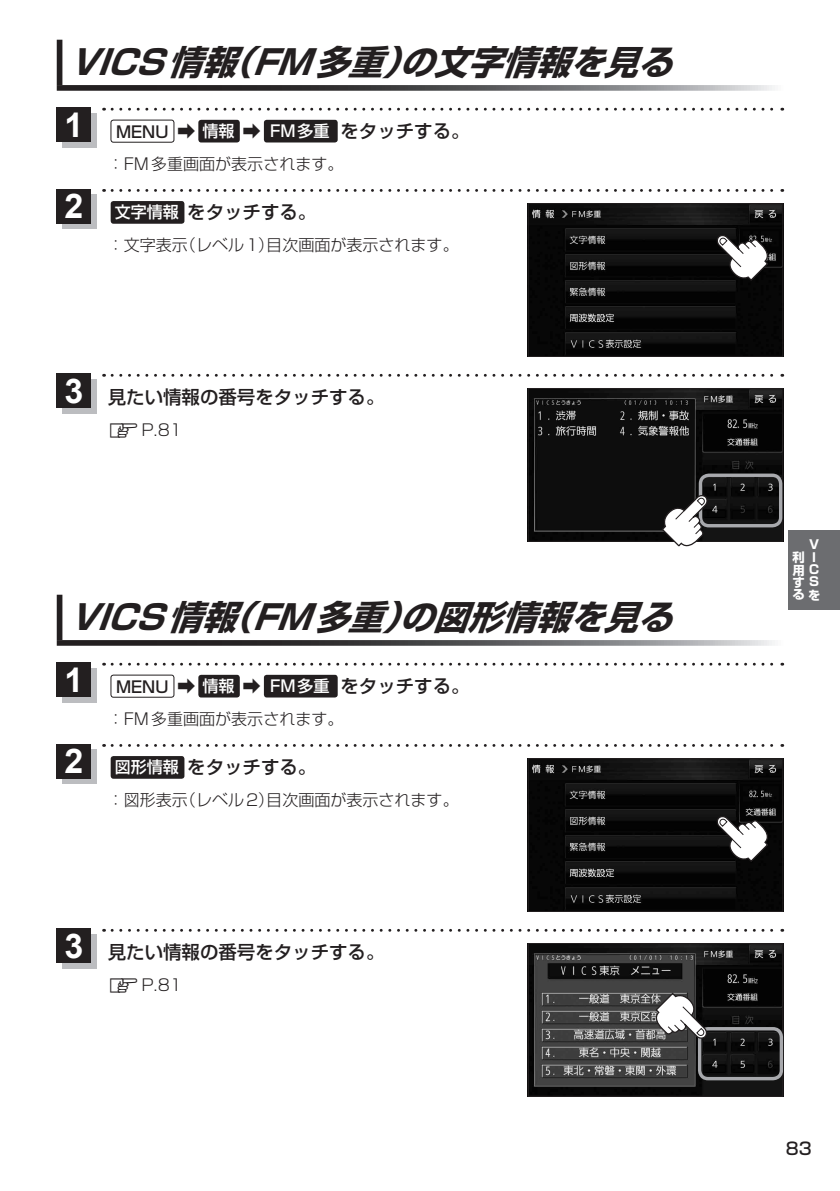
<style>
.page{position:relative;width:840px;height:1191px;background:#fff}
.page>*{position:absolute;margin:0;border:0;box-sizing:border-box;transform-origin:0 0}
.t1{font:italic 700 34px "Shin Go Pro";color:#231f20}
.t2{font:700 34px "Arial";color:#fff}
.t3{font:500 18.4px "Shin Go Pro";color:#231f20}
.t4{font:500 17px "Shin Go Pro";color:#231f20}
.t5{font:300 16px "Shin Go Pro";color:#231f20}
.t6{font:700 12.4px/12.6px "Shin Go Pro";color:#fff;text-align:right}
.s1{font-size:16px}
.s2{font-size:16px;color:#fff}
.s3{font-family:"MC1";font-weight:400;font-size:14.2px}
</style>
<div class="page">
<div style="left:788px;top:530px;width:51px;height:79px;background:#6c6d70"></div>
<img style="left:529px;top:205px;width:251px;height:150px">
<div style="left:527px;top:203px;width:255px;height:154px;border:1px solid #231f20"></div>
<div style="left:111px;top:201px;width:73px;height:23px;background:#231f20;border-radius:3px"></div>
<svg style="left:112px;top:189px;width:670px;height:3px"></svg>
<div style="left:62px;top:195px;width:34px;height:34px;background:#bcbdc0"></div>
<div style="left:57px;top:189px;width:34px;height:34px;background:#231f20"></div>
<div style="left:111px;top:120px;width:63px;height:22px;border:1px solid #231f20;border-radius:3px"></div>
<div style="left:198px;top:120px;width:42px;height:22px;background:#231f20;border-radius:3px"></div>
<div style="left:264px;top:120px;width:73px;height:22px;background:#231f20;border-radius:3px"></div>
<svg style="left:112px;top:108px;width:670px;height:3px"></svg>
<div style="left:62px;top:113px;width:34px;height:34px;background:#bcbdc0"></div>
<div style="left:57px;top:108px;width:34px;height:34px;background:#231f20"></div>
<svg style="left:112px;top:374px;width:670px;height:3px"></svg>
<div style="left:62px;top:379px;width:34px;height:34px;background:#bcbdc0"></div>
<div style="left:57px;top:374px;width:34px;height:34px;background:#231f20"></div>
<svg style="left:714px;top:233px;width:55px;height:49px"></svg>
<div style="left:111px;top:675px;width:63px;height:22px;border:1px solid #231f20;border-radius:3px"></div>
<div style="left:198px;top:675px;width:42px;height:22px;background:#231f20;border-radius:3px"></div>
<div style="left:264px;top:675px;width:73px;height:22px;background:#231f20;border-radius:3px"></div>
<svg style="left:112px;top:663px;width:670px;height:2px"></svg>
<div style="left:62px;top:668px;width:34px;height:34px;background:#bcbdc0"></div>
<div style="left:57px;top:663px;width:34px;height:34px;background:#231f20"></div>
<div style="left:111px;top:756px;width:73px;height:22px;background:#231f20;border-radius:3px"></div>
<svg style="left:112px;top:744px;width:670px;height:3px"></svg>
<div style="left:62px;top:749px;width:34px;height:34px;background:#bcbdc0"></div>
<div style="left:57px;top:744px;width:34px;height:34px;background:#231f20"></div>
<img style="left:529px;top:945px;width:251px;height:149px">
<div style="left:527px;top:943px;width:255px;height:153px;border:1px solid #231f20"></div>
<div style="left:697px;top:1027px;width:85px;height:53px;border:3px solid #a8a9ad;border-radius:9px"></div>
<svg style="left:653px;top:991px;width:55px;height:49px"></svg>
<svg style="left:112px;top:929px;width:670px;height:2px"></svg>
<div style="left:62px;top:934px;width:34px;height:34px;background:#bcbdc0"></div>
<div style="left:57px;top:929px;width:34px;height:34px;background:#231f20"></div>
<img style="left:529px;top:760px;width:251px;height:150px">
<div style="left:527px;top:758px;width:255px;height:154px;border:1px solid #231f20"></div>
<svg style="left:714px;top:814px;width:55px;height:49px"></svg>
<img style="left:529px;top:390px;width:251px;height:150px">
<div style="left:527px;top:388px;width:255px;height:154px;border:1px solid #231f20"></div>
<div style="left:698px;top:473px;width:84px;height:54px;border:3px solid #a8a9ad;border-radius:9px"></div>
<svg style="left:660px;top:493px;width:49px;height:54px"></svg>
<div style="left:57px;top:40px;width:5px;height:45px;background:#231f20"></div>
<svg style="left:57px;top:85px;width:718px;height:6px;background:#616162"></svg>
<div style="left:57px;top:594px;width:5px;height:46px;background:#231f20"></div>
<svg style="left:57px;top:640px;width:718px;height:6px;background:#616162"></svg>
<h1 class="t1" style="left:69px;top:35px;width:620px">VICS情報（FM多重）の文字情報を見る</h1>
<h1 class="t2" style="left:64px;top:102px;width:20px">1</h1>
<h1 class="t2" style="left:64px;top:184px;width:20px">2</h1>
<p class="t3" style="left:116px;top:116px;width:355px"><span class="s1">MENU</span> ➡ <span class="s2">情報</span> ➡ <span class="s2">FM多重</span> をタッチする。</p>
<p class="t5" style="left:108px;top:151px;width:237px">：FM多重画面が表示されます。</p>
<p class="t3" style="left:115px;top:197px;width:203px"><span class="s2">文字情報</span>をタッチする。</p>
<p class="t5" style="left:108px;top:232px;width:352px">：文字表示（レベル1）目次画面が表示されます。</p>
<h1 class="t2" style="left:64px;top:368px;width:20px">3</h1>
<p class="t3" style="left:108px;top:382px;width:278px">見たい情報の番号をタッチする。</p>
<p class="t5" style="left:108px;top:417px;width:76px"><span class="s3">z</span>P.81</p>
<h1 class="t1" style="left:69px;top:590px;width:620px">VICS情報（FM多重）の図形情報を見る</h1>
<h1 class="t2" style="left:64px;top:657px;width:20px">1</h1>
<h1 class="t2" style="left:64px;top:738px;width:20px">2</h1>
<p class="t3" style="left:116px;top:671px;width:355px"><span class="s1">MENU</span> ➡ <span class="s2">情報</span> ➡ <span class="s2">FM多重</span> をタッチする。</p>
<p class="t5" style="left:108px;top:706px;width:237px">：FM多重画面が表示されます。</p>
<p class="t3" style="left:115px;top:752px;width:203px"><span class="s2">図形情報</span>をタッチする。</p>
<p class="t5" style="left:108px;top:787px;width:352px">：図形表示（レベル2）目次画面が表示されます。</p>
<h1 class="t2" style="left:64px;top:923px;width:20px">3</h1>
<p class="t3" style="left:108px;top:937px;width:278px">見たい情報の番号をタッチする。</p>
<p class="t5" style="left:108px;top:972px;width:76px"><span class="s3">z</span>P.81</p>
<p class="t6" style="left:792px;top:537px;width:29px">V<br>I<br>用 Cす Sるを</p>
<p class="t6" style="left:792px;top:550px;width:13px">利</p>
<p class="t4" style="left:785px;top:1134px;width:27px">83</p>
</div>
